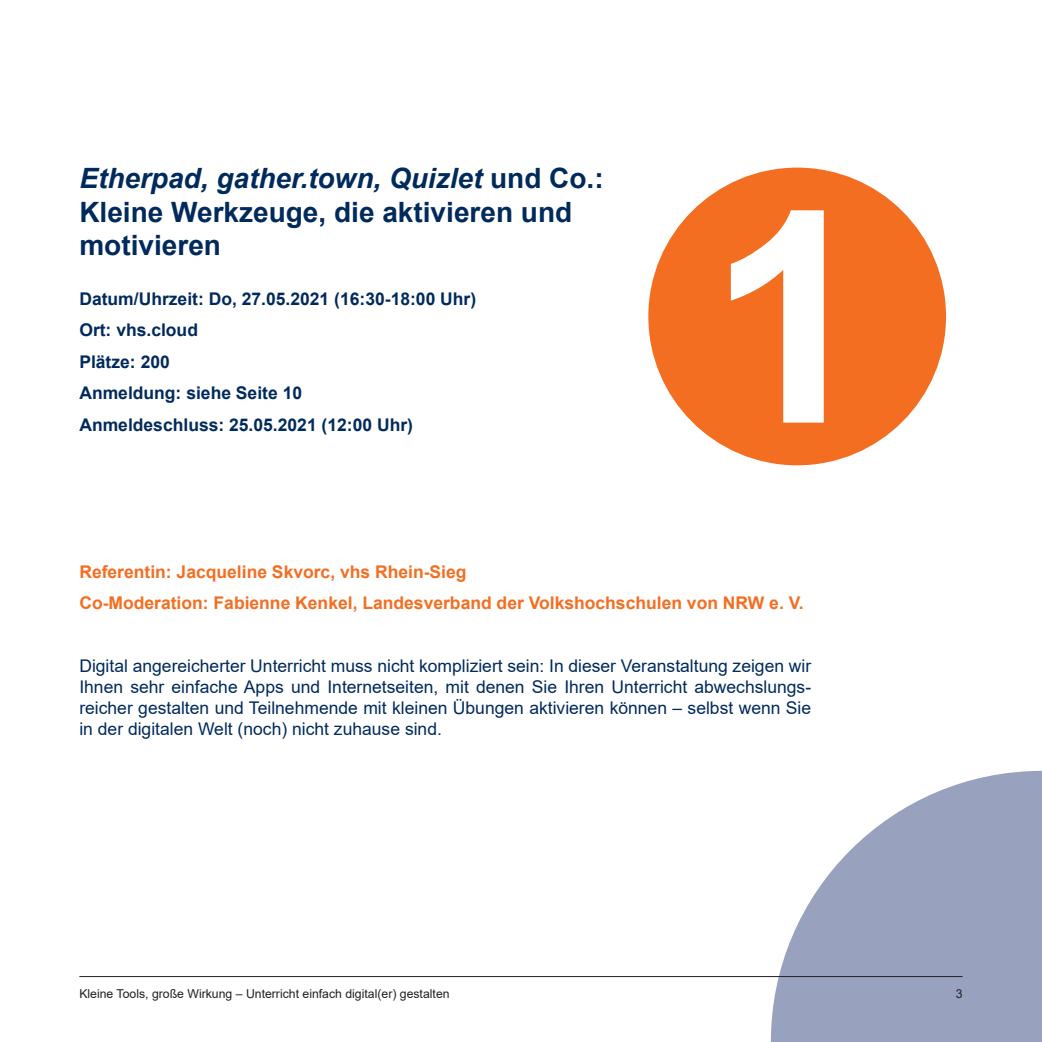
<style>
.page{position:relative;width:1042px;height:1042px;background:#fff}
.page>*{position:absolute;margin:0;border:0;box-sizing:border-box;transform-origin:0 0}
.t1{font:700 28px/33.6px "Arial";color:#002a5c}
.Fließtext_Blocksatz{font:17.5px/21px "Arial";color:#002a5c;text-align:justify}
.Fließtext_Blocksatz-2{font:700 17.5px "Arial";color:#002a5c}
.Fließtext_Blocksatz-3{font:700 17.5px "Arial";color:#f36e21}
.t2{font:12.25px "Arial";color:#231f20}
.s1{font-style:italic}
</style>
<div class="page">
<svg style="left:771px;top:771px;width:271px;height:271px;fill:#98a2be"></svg>
<hr style="left:79px;top:976px;width:883px;height:1px;background:#231f20">
<div style="left:648px;top:168px;width:298px;height:297px;background:#f36e21;border-radius:50%"></div>
<svg style="left:731px;top:210px;width:93px;height:213px"></svg>
<p class="t1" style="left:79px;top:162px;width:526px"><span class="s1">Etherpad, gather.town, Quizlet</span> und Co.:<br>Kleine Werkzeuge, die aktivieren und</p>
<p class="t1" style="left:79px;top:229px;width:143px">motivieren</p>
<p class="Fließtext_Blocksatz-2" style="left:79px;top:286px;width:398px">Datum/Uhrzeit: Do, 27.05.2021 (16:30-18:00 Uhr)</p>
<p class="Fließtext_Blocksatz-2" style="left:79px;top:318px;width:120px">Ort: vhs.cloud</p>
<p class="Fließtext_Blocksatz-2" style="left:79px;top:349px;width:92px">Plätze: 200</p>
<p class="Fließtext_Blocksatz-2" style="left:79px;top:381px;width:224px">Anmeldung: siehe Seite 10</p>
<p class="Fließtext_Blocksatz-2" style="left:79px;top:412px;width:335px">Anmeldeschluss: 25.05.2021 (12:00 Uhr)</p>
<p class="Fließtext_Blocksatz-3" style="left:79px;top:559px;width:389px">Referentin: Jacqueline Skvorc, vhs Rhein-Sieg</p>
<p class="Fließtext_Blocksatz-3" style="left:79px;top:591px;width:726px">Co-Moderation: Fabienne Kenkel, Landesverband der Volkshochschulen von NRW e. V.</p>
<p class="Fließtext_Blocksatz" style="left:79px;top:655px;width:733px">Digital angereicherter Unterricht muss nicht kompliziert sein: In dieser Veranstaltung zeigen wir Ihnen sehr einfache Apps und Internetseiten, mit denen Sie Ihren Unterricht abwechslungs&shy;reicher gestalten und Teilnehmende mit kleinen Übungen aktivieren können – selbst wenn Sie in der digitalen Welt (noch) nicht zuhause sind.</p>
<p class="t2" style="left:79px;top:985px;width:372px">Kleine Tools, große Wirkung – Unterricht einfach digital(er) gestalten</p>
<p class="t2" style="left:956px;top:985px;width:8px">3</p>
</div>
